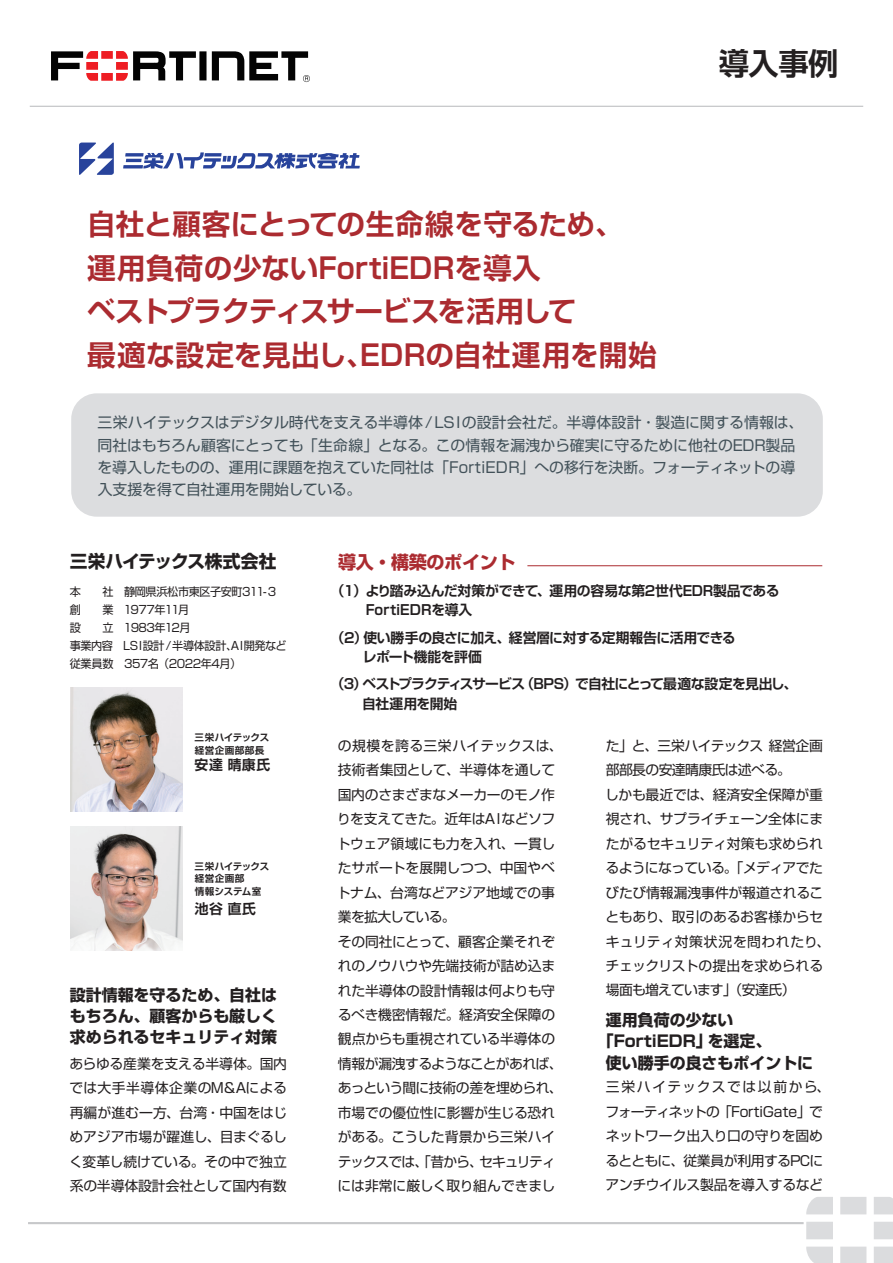
<style>
.page{position:relative;width:893px;height:1263px;background:#fff}
.page>*{position:absolute;margin:0;border:0;box-sizing:border-box;transform-origin:0 0}
.t1{font:700 30.3px "Shin Go Pro De";color:#231f20}
.t2{font:700 28.65px/43.7px "Shin Go Pro De";letter-spacing:-.005em;color:#ab2b30}
.t3{font:700 18px "Shin Go Pro";letter-spacing:-.02em;color:#ab2b30}
.t4{font:700 17.7px "Shin Go Pro";letter-spacing:-.02em;color:#231f20}
.t5{font:700 15.9px/21.3px "Shin Go Pro";color:#231f20;text-align:justify}
.t6{font:14.85px/22.4px "Shin Go Pro";letter-spacing:-.005em;color:#425159}
.t7{font:13.8px/24.5px "Shin Go Pro";letter-spacing:-.015em;color:#231f20}
.t8{font:700 13.8px/19.2px "Shin Go Pro De";letter-spacing:-.03em;color:#231f20}
.t9{font:700 13.8px/19.2px "Shin Go Pro De";letter-spacing:-.01em;color:#231f20}
.t10{font:700 13.8px/19.2px "Shin Go Pro De";letter-spacing:-.05em;color:#231f20}
.t11{font:11.55px/18px "Shin Go Pro";letter-spacing:-.04em;color:#231f20}
.t12{font:700 9.6px/12.8px "Shin Go Pro De";letter-spacing:.01em;color:#231f20}
.t13{font:700 9.6px/12.8px "Shin Go Pro De";letter-spacing:.04em;color:#231f20}
</style>
<div class="page">
<div style="left:101px;top:51px;width:12px;height:8px;background:#ee1d23"></div>
<div style="left:101px;top:73px;width:12px;height:8px;background:#ee1d23"></div>
<svg style="left:51px;top:51px;width:47px;height:30px"></svg>
<svg style="left:116px;top:51px;width:194px;height:31px"></svg>
<hr style="left:28px;top:1222px;width:776px;height:2px;background:#c7c8ca">
<svg style="left:806px;top:1222px;width:27px;height:17px"></svg>
<div style="left:840px;top:1197px;width:26px;height:17px;background:#dbdcde"></div>
<svg style="left:840px;top:1246px;width:26px;height:17px"></svg>
<div style="left:874px;top:1222px;width:19px;height:17px;background:#dbdcde"></div>
<svg style="left:806px;top:1197px;width:27px;height:17px"></svg>
<svg style="left:806px;top:1246px;width:27px;height:17px"></svg>
<svg style="left:874px;top:1197px;width:19px;height:17px"></svg>
<div style="left:874px;top:1246px;width:19px;height:17px;background:#dbdcde"></div>
<hr style="left:30px;top:106px;width:833px;height:1px;background:#c7c8ca">
<div style="left:71px;top:393px;width:752px;height:124px;background:#dcdddf;border-radius:26px"></div>
<hr style="left:527px;top:565px;width:295px;height:1px;background:#ab2b30">
<img style="left:70px;top:827px;width:113px;height:123px">
<img style="left:70px;top:688px;width:113px;height:123px">
<svg style="left:79px;top:142px;width:35px;height:33px"></svg>
<hr style="left:125px;top:153px;width:19px;height:3px;background:#28439b">
<hr style="left:123px;top:165px;width:20px;height:3px;background:#28439b">
<hr style="left:126px;top:159px;width:16px;height:3px;background:#28439b">
<svg style="left:143px;top:152px;width:217px;height:17px"></svg>
<h2 class="t2" style="left:87px;top:199px;width:571px">自社と顧客にとっての生命線を守るため、運用負荷の少ないFortiEDRを導入<br>ベストプラクティスサービスを活用して<br>最適な設定を見出し、EDRの自社運用を開始</h2>
<h1 class="t1" style="left:719px;top:39px;width:121px">導入事例</h1>
<p class="t6" style="left:97px;top:410px;width:707px">三栄ハイテックスはデジタル時代を支える半導体/LSIの設計会社だ。半導体設計・製造に関する情報は、同社はもちろん顧客にとっても「生命線」となる。この情報を漏洩から確実に守るために他社のEDR製品を導入したものの、運用に課題を抱えていた同社は「FortiEDR」への移行を決断。フォーティネットの導入支援を得て自社運用を開始している。</p>
<p class="t4" style="left:70px;top:548px;width:208px">三栄ハイテックス株式会社</p>
<p class="t11" style="left:70px;top:581px;width:218px">本　　社　静岡県浜松市東区子安町311-3創　　業　1977年11月<br>設　　立　1983年12月<br>事業内容　LSI設計/半導体設計、AI開発など従業員数　357名（2022年4月）</p>
<p class="t13" style="left:195px;top:730px;width:76px">三栄ハイテックス経営企画部部長</p>
<p class="t8" style="left:195px;top:754px;width:77px">安達 晴康氏</p>
<p class="t12" style="left:195px;top:858px;width:76px">三栄ハイテックス経営企画部<br>情報システム室</p>
<p class="t8" style="left:195px;top:897px;width:63px">池谷 直氏</p>
<p class="t5" style="left:70px;top:982px;width:209px">設計情報を守るため、自社はもちろん、顧客からも厳しく求められるセキュリティ対策</p>
<p class="t7" style="left:69px;top:1050px;width:219px;text-align:justify">あらゆる産業を支える半導体。国内では大手半導体企業のM＆Aによる再編が進む一方、台湾・中国をはじめアジア市場が躍進し、目まぐるしく変革し続けている。その中で独立系の半導体設計会社として国内有数</p>
<h3 class="t3" style="left:338px;top:548px;width:179px">導入・構築のポイント</h3>
<p class="t9" style="left:366px;top:579px;width:415px;text-indent:-35px">（1） より踏み込んだ対策ができて、運用の容易な第2世代EDR製品である<br>FortiEDRを導入</p>
<p class="t8" style="left:363px;top:626px;width:374px;text-indent:-32px">（2） 使い勝手の良さに加え、経営層に対する定期報告に活用できるレポート機能を評価</p>
<p class="t10" style="left:362px;top:673px;width:437px;text-indent:-32px">（3） ベストプラクティスサービス（BPS）で自社にとって最適な設定を見出し、自社運用を開始</p>
<p class="t7" style="left:337px;top:732px;width:227px">の規模を誇る三栄ハイテックスは、技術者集団として、半導体を通して国内のさまざまなメーカーのモノ作りを支えてきた。近年はAIなどソフトウェア領域にも力を入れ、一貫したサポートを展開しつつ、中国やベトナム、台湾などアジア地域での事業を拡大している。<br>その同社にとって、顧客企業それぞれのノウハウや先端技術が詰め込まれた半導体の設計情報は何よりも守るべき機密情報だ。経済安全保障の観点からも重視されている半導体の情報が漏洩するようなことがあれば、あっという間に技術の差を埋められ、市場での優位性に影響が生じる恐れがある。こうした背景から三栄ハイテックスでは、「昔から、セキュリティには非常に厳しく取り組んできまし</p>
<p class="t7" style="left:605px;top:732px;width:227px">た」と、三栄ハイテックス 経営企画部部長の安達晴康氏は述べる。<br>しかも最近では、経済安全保障が重視され、サプライチェーン全体にまたがるセキュリティ対策も求められるようになっている。「メディアでたびたび情報漏洩事件が報道されることもあり、取引のあるお客様からセキュリティ対策状況を問われたり、チェックリストの提出を求められる場面も増えています」（安達氏）</p>
<p class="t5" style="left:606px;top:1008px;width:129px">運用負荷の少ない</p>
<p class="t5" style="left:598px;top:1029px;width:175px">「FortiEDR」を選定、</p>
<p class="t5" style="left:606px;top:1050px;width:209px">使い勝手の良さもポイントに</p>
<p class="t7" style="left:605px;top:1073px;width:226px">三栄ハイテックスでは以前から、フォーティネットの「FortiGate」でネットワーク出入り口の守りを固めるとともに、従業員が利用するPCにアンチウイルス製品を導入するなど</p>
</div>
